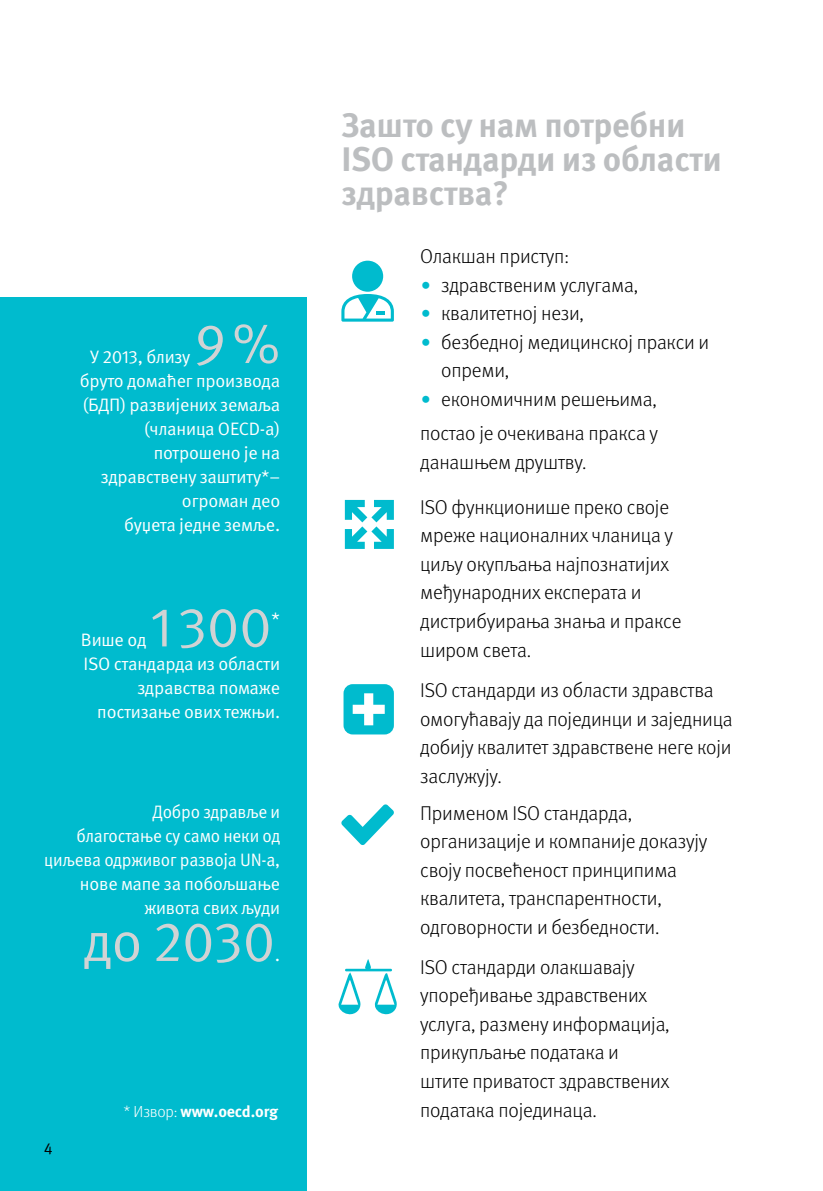
<style>
.page{position:relative;width:823px;height:1191px;background:#fff}
.page>*{position:absolute;margin:0;border:0;box-sizing:border-box;transform-origin:0 0}
.t1{font:56px "Meta Pro Norm";letter-spacing:-.01em;color:#d1d3d4}
.t2{font:700 34px/34px "Meta Pro";letter-spacing:-.01em;color:#bcbec0}
.t3{font:300 20px/28.6px "Meta Pro";letter-spacing:-.01em;color:#000}
.t4{font:19px "Meta Pro Norm";color:#fff}
.t5{font:18px/24px "Meta Pro Norm";letter-spacing:-.01em;color:#fff;text-align:right}
.t6{font:18px/24px "Meta Pro Norm";letter-spacing:-.01em;color:#fff;text-align:right;scale:.95 1}
.t7{font:700 16px "Meta Pro";letter-spacing:-.01em;color:#fff}
.t8{font:16px "Meta Pro Norm";color:#000}
.s1{font-family:"Meta Serif Pro";font-weight:900;color:#00bbce}
.s2{font-weight:300}
</style>
<div class="page">
<div style="left:0;top:298px;width:306px;height:893px;background:#00bbce"></div>
<div style="left:352px;top:261px;width:31px;height:31px;background:#00bbce;border-radius:50%"></div>
<svg style="left:341px;top:294px;width:52px;height:28px"></svg>
<svg style="left:344px;top:500px;width:49px;height:49px"></svg>
<svg style="left:343px;top:684px;width:50px;height:50px"></svg>
<svg style="left:341px;top:804px;width:53px;height:41px"></svg>
<svg style="left:338px;top:959px;width:59px;height:55px"></svg>
<h1 class="t1" style="left:194px;top:301px;width:88px">9%</h1>
<p class="t5" style="left:83px;top:391px;width:199px">(БДП) развијених земаља (чланица OECD-а) потрошено је на здравствену заштиту*– огроман део<br>буџета једне земље.</p>
<p class="t5" style="left:90px;top:344px;width:101px">У 2013, близу</p>
<p class="t5" style="left:80px;top:368px;width:202px">бруто домаћег производа</p>
<h1 class="t1" style="left:150px;top:584px;width:123px">1300</h1>
<p class="t4" style="left:271px;top:605px;width:10px">*</p>
<p class="t5" style="left:83px;top:651px;width:198px">ISO стандарда из области здравства помажe постизање ових тежњи.</p>
<p class="t5" style="left:81px;top:627px;width:67px">Више oд</p>
<p class="t6" style="left:44px;top:799px;width:250px">Добро здравље и<br>благостање су само неки од циљева одрживог развоја UN-а, нове мапе за побољшање живота свих људи</p>
<h1 class="t1" style="left:83px;top:899px;width:194px">до 2030</h1>
<p class="t4" style="left:275px;top:940px;width:7px">.</p>
<h2 class="t2" style="left:341px;top:106px;width:382px">Зашто су нам потребни<br>ISO стандарди из области здравства?</h2>
<p class="t3" style="left:420px;top:241px;width:150px">Олакшан приступ:</p>
<p class="t3" style="left:420px;top:269px;width:219px"><span class="s1">∙</span> здравственим услугама,</p>
<p class="t3" style="left:420px;top:298px;width:165px"><span class="s1">∙</span> квалитетној нези,</p>
<p class="t3" style="left:420px;top:326px;width:290px"><span class="s1">∙</span> безбедној медицинској пракси и</p>
<p class="t3" style="left:441px;top:355px;width:70px">опреми,</p>
<p class="t3" style="left:420px;top:384px;width:238px"><span class="s1">∙</span> економичним решењима,</p>
<p class="t3" style="left:420px;top:418px;width:239px">постао је очекивана пракса у данашњем друштву.</p>
<p class="t3" style="left:420px;top:491px;width:263px">ISO функционише преко своје мреже националних чланица у циљу окупљања најпознатијих међународних експерата и дистрибуирања знања и праксе широм света.</p>
<p class="t3" style="left:420px;top:675px;width:314px">ISO стандарди из области здравства омогућавају да појединци и заједница добију квалитет здравствене неге који заслужују.</p>
<p class="t3" style="left:420px;top:797px;width:288px">Применом ISO стандарда, организације и компаније доказују своју посвећеност принципима квалитета, транспарентности, одговорности и безбедности.</p>
<p class="t3" style="left:420px;top:951px;width:251px">ISO стандарди олакшавају упоређивање здравствених услуга, размену информација, прикупљање података и штите приватост здравствених</p>
<p class="t8" style="left:44px;top:1136px;width:11px">4</p>
<p class="t7" style="left:123px;top:1098px;width:156px"><span class="s2">* Извор:</span> www.oecd.org</p>
<p class="t3" style="left:420px;top:1094px;width:178px">података појединаца.</p>
</div>
